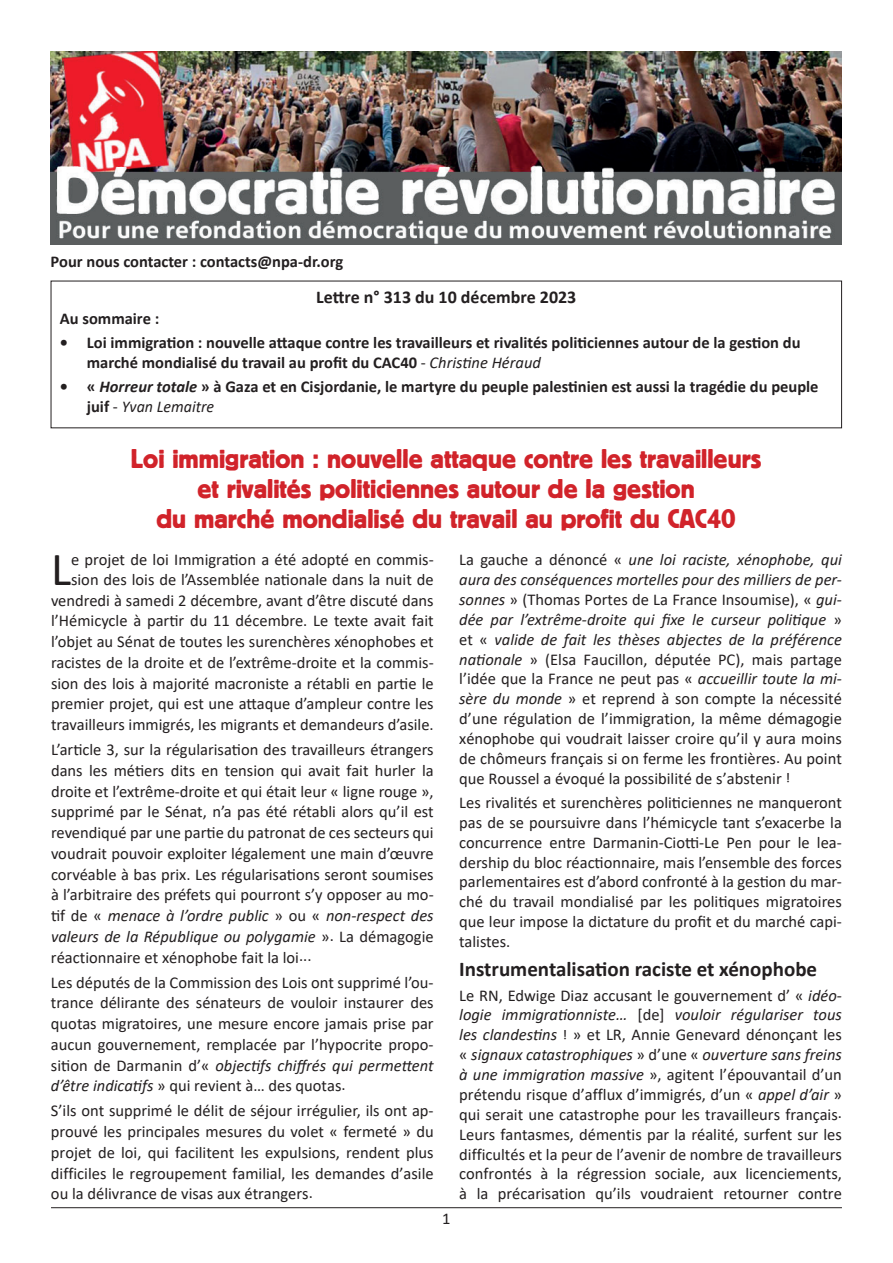
<style>
.page{position:relative;width:893px;height:1263px;background:#fff}
.page>*{position:absolute;margin:0;border:0;box-sizing:border-box;transform-origin:0 0}
.t1{font:47.7px "Calibri";color:#231f20}
.t2{font:27px/30px "Block BE";color:#d1232a;text-align:center}
.t3{font:700 21px "Calibri";color:#231f20}
.t4{font:700 18px "Calibri";color:#231f20}
.t5{font:16.5px/19.8px "Calibri";color:#231f20;text-align:justify}
.t6{font:700 16.5px/19.8px "Calibri";color:#231f20}
.s1{font-weight:400}
.s2{font-weight:400;font-style:italic}
.s3{font-style:italic}
</style>
<div class="page">
<hr style="left:51px;top:1207px;width:791px;height:1px;background:#231f20">
<img style="left:51px;top:51px;width:791px;height:193px">
<p class="t6" style="left:51px;top:251px;width:294px">Pour nous contacter : contacts@npa-dr.org</p>
<p class="t4" style="left:316px;top:285px;width:262px">Lettre n° 313 du 10 décembre 2023</p>
<p class="t6" style="left:60px;top:309px;width:101px">Au sommaire :</p>
<p class="t6" style="left:87px;top:333px;width:715px;text-indent:-27px">• Loi immigration : nouvelle attaque contre les travailleurs et rivalités politiciennes autour de la gestion du marché mondialisé du travail au profit du CAC40 <span class="s1">-</span> <span class="s2">Christine Héraud</span></p>
<p class="t6" style="left:87px;top:377px;width:733px;text-indent:-27px">• « <span class="s3">Horreur totale</span> » à Gaza et en Cisjordanie, le martyre du peuple palestinien est aussi la tragédie du peuple juif <span class="s1">-</span> <span class="s2">Yvan Lemaitre</span></p>
<h2 class="t2" style="left:131px;top:442px;width:632px">Loi immigration : nouvelle attaque contre les travailleurs et rivalités politiciennes autour de la gestion<br>du marché mondialisé du travail au profit du CAC40</h2>
<h1 class="t1" style="left:51px;top:536px;width:22px">L</h1>
<p class="t5" style="left:51px;top:549px;width:384px;line-height:20.5px;text-align:right">e projet de loi Immigration a été adopté en commis&shy;sion des lois de l’Assemblée nationale dans la nuit de vendredi à samedi 2 décembre, avant d’être discuté dans l’Hémicycle à partir du 11 décembre. Le texte avait fait l’objet au Sénat de toutes les surenchères xénophobes et racistes de la droite et de l’extrême-droite et la commis&shy;sion des lois à majorité macroniste a rétabli en partie le premier projet, qui est une attaque d’ampleur contre les travailleurs immigrés, les migrants et demandeurs d’asile.</p>
<p class="t5" style="left:51px;top:739px;width:384px;line-height:20.7px">L’article 3, sur la régularisation des travailleurs étrangers dans les métiers dits en tension qui avait fait hurler la droite et l’extrême-droite et qui était leur « ligne rouge », supprimé par le Sénat, n’a pas été rétabli alors qu’il est revendiqué par une partie du patronat de ces secteurs qui voudrait pouvoir exploiter légalement une main d’œuvre corvéable à bas prix. Les régularisations seront soumises à l’arbitraire des préfets qui pourront s’y opposer au mo&shy;tif de « <span class="s3">menace à l’ordre public</span> » ou « <span class="s3">non-respect des valeurs de la République ou polygamie</span> ». La démagogie réactionnaire et xénophobe fait la loi...</p>
<p class="t5" style="left:51px;top:971px;width:384px;line-height:20.7px">Les députés de la Commission des Lois ont supprimé l’ou&shy;trance délirante des sénateurs de vouloir instaurer des quotas migratoires, une mesure encore jamais prise par aucun gouvernement, remplacée par l’hypocrite propo&shy;sition de Darmanin d’« <span class="s3">objectifs chiffrés qui permettent d’être indicatifs</span> » qui revient à… des quotas.</p>
<p class="t5" style="left:51px;top:1100px;width:384px;line-height:20.7px">S’ils ont supprimé le délit de séjour irrégulier, ils ont ap&shy;prouvé les principales mesures du volet « fermeté » du projet de loi, qui facilitent les expulsions, rendent plus difficiles le regroupement familial, les demandes d’asile ou la délivrance de visas aux étrangers.</p>
<p class="t5" style="left:459px;top:549px;width:384px">La gauche a dénoncé « <span class="s3">une loi raciste, xénophobe, qui aura des conséquences mortelles pour des milliers de per&shy;sonnes</span> » (Thomas Portes de La France Insoumise), « <span class="s3">gui&shy;dée par l’extrême-droite qui fixe le curseur politique</span> » et « <span class="s3">valide de fait les thèses abjectes de la préférence nationale</span> » (Elsa Faucillon, députée PC), mais partage l’idée que la France ne peut pas « <span class="s3">accueillir toute la mi&shy;sère du monde</span> » et reprend à son compte la nécessité d’une régulation de l’immigration, la même démagogie xénophobe qui voudrait laisser croire qu’il y aura moins de chômeurs français si on ferme les frontières. Au point que Roussel a évoqué la possibilité de s’abstenir !</p>
<p class="t5" style="left:459px;top:792px;width:384px">Les rivalités et surenchères politiciennes ne manqueront pas de se poursuivre dans l’hémicycle tant s’exacerbe la concurrence entre Darmanin-Ciotti-Le Pen pour le lea&shy;dership du bloc réactionnaire, mais l’ensemble des forces parlementaires est d’abord confronté à la gestion du mar&shy;ché du travail mondialisé par les politiques migratoires que leur impose la dictature du profit et du marché capi&shy;talistes.</p>
<p class="t3" style="left:459px;top:954px;width:359px">Instrumentalisation raciste et xénophobe</p>
<p class="t5" style="left:459px;top:985px;width:384px">Le RN, Edwige Diaz accusant le gouvernement d’ « <span class="s3">idéo&shy;logie immigrationniste…</span> [de] <span class="s3">vouloir régulariser tous les clandestins</span> ! » et LR, Annie Genevard dénonçant les « <span class="s3">signaux catastrophiques</span> » d’une « <span class="s3">ouverture sans freins à une immigration massive</span> », agitent l’épouvantail d’un prétendu risque d’afflux d’immigrés, d’un « <span class="s3">appel d’air</span> » qui serait une catastrophe pour les travailleurs français.<br>Leurs fantasmes, démentis par la réalité, surfent sur les difficultés et la peur de l’avenir de nombre de travailleurs confrontés à la régression sociale, aux licenciements, à la précarisation qu’ils voudraient retourner contre</p>
<p class="t5" style="left:442px;top:1208px;width:10px">1</p>
</div>
